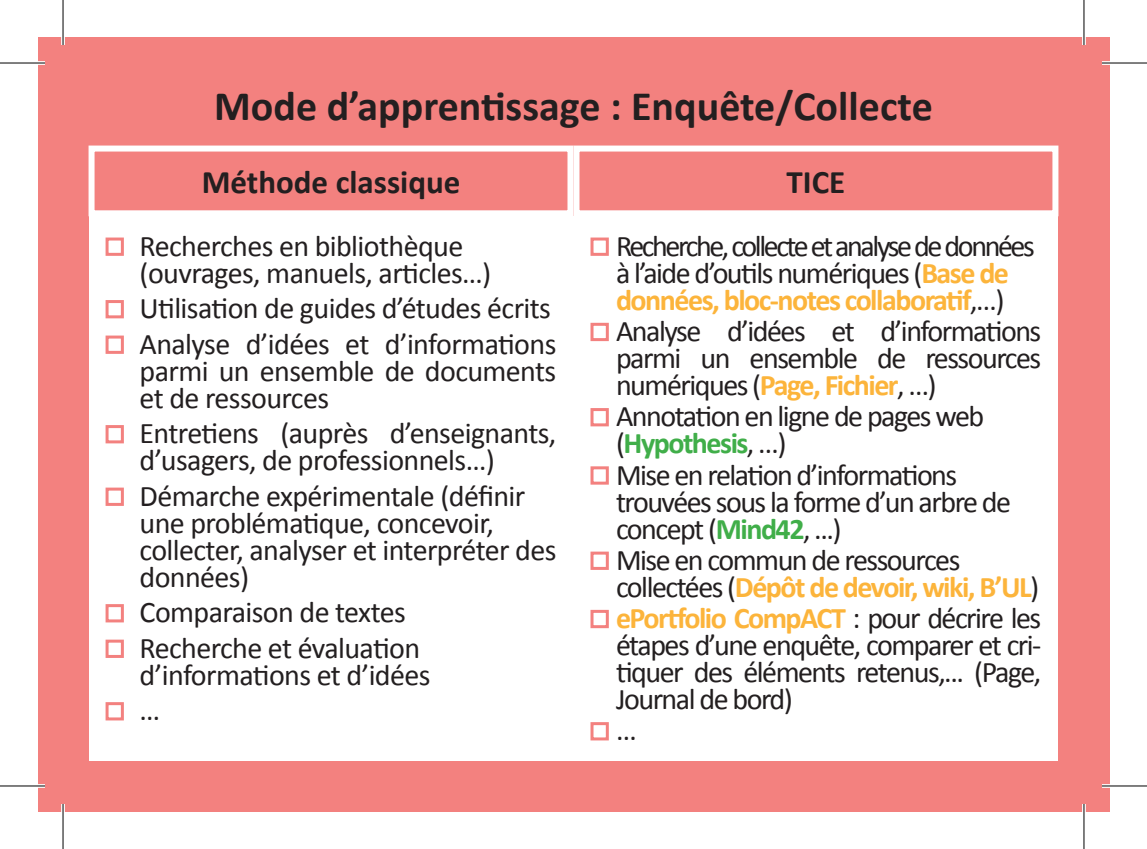
<style>
.page{position:relative;width:1147px;height:849px;background:#fff}
.page>*{position:absolute;margin:0;border:0;box-sizing:border-box;transform-origin:0 0}
.Titre{font:700 42px "Calibri";color:#231f20}
.Titre-2{font:700 33px "Calibri";color:#231f20}
.liste_à_puce{font:30px/27px "Calibri";letter-spacing:-.03em;color:#231f20}
.liste_à_puce-2{font:30px/27px "Calibri";letter-spacing:-.05em;color:#231f20}
.liste_à_puce-3{font:30px/27px "Calibri";letter-spacing:-.08em;color:#231f20}
.s1{font-weight:700;color:#fcb43b}
.s2{font-weight:700;color:#40ae49}
</style>
<div class="page">
<div style="left:37px;top:37px;width:1072px;height:774px;background:#f3817f"></div>
<div style="left:89px;top:146px;width:484px;height:70px;border:6px solid #fff"></div>
<div style="left:573px;top:146px;width:485px;height:70px;border:6px solid #fff"></div>
<div style="left:89px;top:216px;width:484px;height:544px;background:#fff"></div>
<div style="left:106px;top:237px;width:18px;height:19px;border:3px solid #f3817f"></div>
<div style="left:106px;top:300px;width:18px;height:18px;border:3px solid #f3817f"></div>
<div style="left:106px;top:335px;width:18px;height:19px;border:3px solid #f3817f"></div>
<div style="left:106px;top:425px;width:18px;height:18px;border:3px solid #f3817f"></div>
<div style="left:106px;top:488px;width:18px;height:18px;border:3px solid #f3817f"></div>
<div style="left:106px;top:604px;width:18px;height:18px;border:3px solid #f3817f"></div>
<div style="left:106px;top:640px;width:18px;height:18px;border:3px solid #f3817f"></div>
<div style="left:106px;top:702px;width:18px;height:18px;border:3px solid #f3817f"></div>
<div style="left:573px;top:216px;width:485px;height:544px;background:#fff"></div>
<div style="left:590px;top:237px;width:19px;height:19px;border:3px solid #f3817f"></div>
<div style="left:590px;top:323px;width:19px;height:18px;border:3px solid #f3817f"></div>
<div style="left:590px;top:408px;width:19px;height:18px;border:3px solid #f3817f"></div>
<div style="left:590px;top:466px;width:19px;height:19px;border:3px solid #f3817f"></div>
<div style="left:590px;top:551px;width:19px;height:19px;border:3px solid #f3817f"></div>
<div style="left:590px;top:610px;width:19px;height:18px;border:3px solid #f3817f"></div>
<div style="left:590px;top:722px;width:19px;height:18px;border:3px solid #f3817f"></div>
<svg style="left:37px;top:61px;width:8px;height:4px"></svg>
<svg style="left:1102px;top:61px;width:8px;height:4px"></svg>
<svg style="left:0;top:784px;width:45px;height:4px"></svg>
<svg style="left:1102px;top:784px;width:44px;height:4px"></svg>
<svg style="left:61px;top:37px;width:4px;height:8px"></svg>
<svg style="left:61px;top:804px;width:4px;height:8px"></svg>
<hr style="left:1082px;top:0;width:3px;height:45px;background:#fff">
<hr style="left:1082px;top:804px;width:3px;height:45px;background:#fff">
<hr style="left:0;top:62px;width:45px;height:2px;background:#000">
<hr style="left:1101px;top:62px;width:45px;height:2px;background:#000">
<hr style="left:0;top:785px;width:45px;height:1px;background:#000">
<hr style="left:1101px;top:785px;width:45px;height:1px;background:#000">
<hr style="left:62px;top:0;width:2px;height:45px;background:#000">
<hr style="left:62px;top:804px;width:2px;height:45px;background:#000">
<hr style="left:1083px;top:0;width:1px;height:45px;background:#000">
<hr style="left:1083px;top:804px;width:1px;height:45px;background:#000">
<p class="Titre" style="left:214px;top:76px;width:720px">Mode d’apprentissage : Enquête/Collecte</p>
<p class="Titre-2" style="left:202px;top:159px;width:260px">Méthode classique</p>
<p class="Titre-2" style="left:786px;top:159px;width:60px">TICE</p>
<p class="liste_à_puce" style="left:140px;top:231px;width:353px">Recherches en bibliothèque (ouvrages, manuels, articles…)</p>
<p class="liste_à_puce" style="left:140px;top:293px;width:413px">Utilisation de guides d’études écrits</p>
<p class="liste_à_puce" style="left:140px;top:329px;width:418px;text-align:justify">Analyse d’idées et d’informations parmi un ensemble de documents et de ressources</p>
<p class="liste_à_puce" style="left:140px;top:418px;width:418px">Entretiens (auprès d’enseignants, d’usagers, de professionnels…)</p>
<p class="liste_à_puce" style="left:140px;top:481px;width:418px">Démarche expérimentale (définir une problématique, concevoir, collecter, analyser et interpréter des données)</p>
<p class="liste_à_puce" style="left:140px;top:597px;width:268px">Comparaison de textes</p>
<p class="liste_à_puce" style="left:140px;top:633px;width:292px">Recherche et évaluation d’informations et d’idées</p>
<p class="liste_à_puce" style="left:140px;top:695px;width:22px">…</p>
<p class="liste_à_puce-3" style="left:616px;top:231px;width:420px">Recherche,collecteetanalysededonnées à l’aide d’outils numériques (<span class="s1">Base de données, bloc-notes collaboratif</span>,…)</p>
<p class="liste_à_puce" style="left:616px;top:316px;width:427px;text-align:justify">Analyse d’idées et d’informations parmi un ensemble de ressources numériques (<span class="s1">Page, Fichier</span>, …)</p>
<p class="liste_à_puce-2" style="left:616px;top:401px;width:370px">Annotation en ligne de pages web (<span class="s2">Hypothesis</span>, …)</p>
<p class="liste_à_puce-2" style="left:616px;top:460px;width:396px">Mise en relation d’informations trouvées sous la forme d’un arbre de concept (<span class="s2">Mind42</span>, ...)</p>
<p class="liste_à_puce-2" style="left:616px;top:545px;width:425px">Mise en commun de ressources collectées (<span class="s1">Dépôt de devoir, wiki, B’UL</span>)</p>
<p class="liste_à_puce" style="left:616px;top:603px;width:427px;text-align:justify"><span class="s1">ePortfolio CompACT</span> : pour décrire les étapes d’une enquête, comparer et cri&shy;tiquer des éléments retenus,... (Page, Journal de bord)</p>
<p class="liste_à_puce" style="left:616px;top:715px;width:22px">…</p>
</div>
